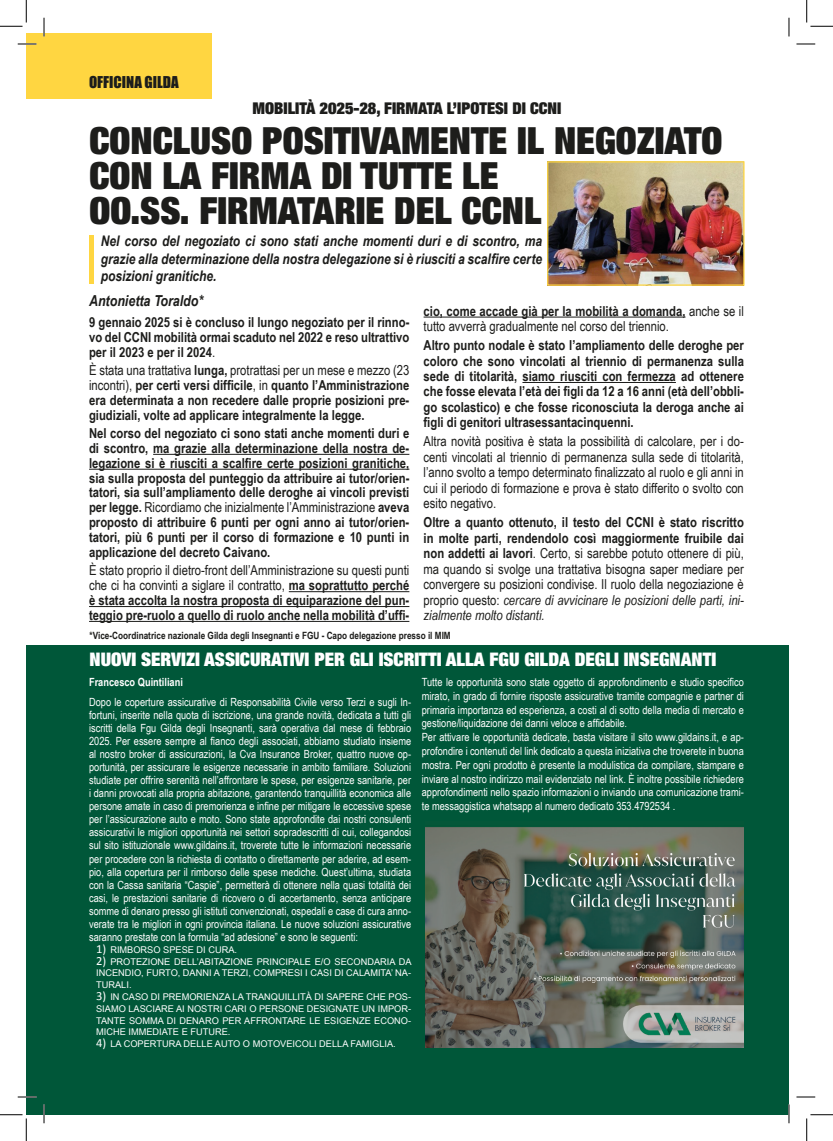
<style>
.page{position:relative;width:833px;height:1141px;background:#fff}
.page>*{position:absolute;margin:0;border:0;box-sizing:border-box;transform-origin:0 0}
.t1{font:900 condensed 37.5px/35px "Helvetica Neue LT Pro";color:#1d1d1b}
.t2{font:900 condensed 18.75px "Helvetica Neue LT Pro";color:#fff}
.t3{font:900 condensed 16.25px "Helvetica Neue LT Pro";color:#1d1d1b}
.t4{font:italic 700 15.12px "Arial Narrow";color:#1d1d1b}
.t5{font:15px "Impact";color:#1d1d1b}
.t6{font:italic 700 14.62px/17.5px "Arial Narrow";color:#1d1d1b;text-align:justify}
.t7{font:700 13.75px/14.9px "Arial Narrow";color:#1d1d1b;text-align:justify}
.t8{font:13.75px/15.5px "Arial Narrow";color:#1d1d1b;text-align:justify}
.t9{font:11.25px/13px "Arial Narrow";color:#fff;text-align:justify}
.t10{font:700 11.25px "Arial Narrow";color:#fff}
.t11{font:700 10px "Arial Narrow";color:#1d1d1b}
.t12{font:9.25px/11.8px "Arial Narrow";color:#fff;text-align:justify;scale:1.22 1}
.s1{font-weight:400}
.s2{font-weight:700}
.s3{font-style:italic}
.s4{font-family:"Calibri";font-size:12.5px}
</style>
<div class="page">
<div style="left:26px;top:645px;width:762px;height:469px;background:#005739"></div>
<hr style="left:153px;top:454px;width:256px;height:1px;background:#1d1d1b">
<hr style="left:89px;top:468px;width:320px;height:1px;background:#1d1d1b">
<hr style="left:288px;top:591px;width:121px;height:1px;background:#1d1d1b">
<hr style="left:89px;top:606px;width:320px;height:1px;background:#1d1d1b">
<hr style="left:89px;top:621px;width:320px;height:1px;background:#1d1d1b">
<hr style="left:423px;top:316px;width:262px;height:1px;background:#1d1d1b">
<hr style="left:522px;top:382px;width:153px;height:1px;background:#1d1d1b">
<div style="left:89px;top:235px;width:5px;height:48px;background:#ffd641"></div>
<img style="left:548px;top:163px;width:194px;height:121px">
<div style="left:546px;top:161px;width:198px;height:125px;border:1px solid #ffd641"></div>
<div style="left:26px;top:33px;width:186px;height:65px;background:#ffd641"></div>
<img style="left:425px;top:827px;width:318px;height:220px">
<svg style="left:18px;top:43px;width:18px;height:2px"></svg>
<svg style="left:796px;top:43px;width:18px;height:2px"></svg>
<svg style="left:18px;top:1096px;width:18px;height:1px"></svg>
<svg style="left:796px;top:1096px;width:18px;height:1px"></svg>
<svg style="left:43px;top:18px;width:2px;height:18px"></svg>
<svg style="left:43px;top:1104px;width:2px;height:19px"></svg>
<svg style="left:788px;top:18px;width:1px;height:18px"></svg>
<svg style="left:787px;top:1104px;width:2px;height:19px"></svg>
<svg style="left:0;top:0;width:27px;height:27px"></svg>
<svg style="left:0;top:1114px;width:27px;height:26px"></svg>
<svg style="left:806px;top:0;width:26px;height:27px"></svg>
<svg style="left:806px;top:1114px;width:26px;height:26px"></svg>
<h3 class="t5" style="left:89px;top:71px;width:91px">OFFICINA GILDA</h3>
<h3 class="t3" style="left:252px;top:98px;width:310px">MOBILITÀ 2025-28, FIRMATA L’IPOTESI DI CCNI</h3>
<h1 class="t1" style="left:89px;top:123px;width:634px">CONCLUSO POSITIVAMENTE IL NEGOZIATO<br>CON LA FIRMA DI TUTTE LE<br>OO.SS. FIRMATARIE DEL CCNL</h1>
<p class="t6" style="left:101px;top:231px;width:442px">Nel corso del negoziato ci sono stati anche momenti duri e di scontro, ma grazie alla determinazione della nostra delegazione si è riusciti a scalfire certe posizioni granitiche.</p>
<h3 class="t4" style="left:89px;top:289px;width:116px">Antonietta Toraldo*</h3>
<p class="t7" style="left:89px;top:314px;width:321px">9 gennaio 2025 si è concluso il lungo negoziato per il rinno&shy;vo del CCNI mobilità ormai scaduto nel 2022 e reso ultrattivo per il 2023 e per il 2024<span class="s1">.</span></p>
<p class="t7" style="left:89px;top:362px;width:321px"><span class="s1">È stata una trattativa</span> lunga, <span class="s1">protrattasi per un mese e mezzo (23 incontri),</span> per certi versi difficile<span class="s1">, in</span> quanto l’Amministrazione era determinata a non recedere dalle proprie posizioni pre&shy;giudiziali, volte ad applicare integralmente la legge.</p>
<p class="t7" style="left:89px;top:425px;width:321px">Nel corso del negoziato ci sono stati anche momenti duri e di scontro, ma grazie alla determinazione della nostra de&shy;legazione si è riusciti a scalfire certe posizioni granitiche, sia sulla proposta del punteggio da attribuire ai tutor/orien&shy;tatori, sia sull’ampliamento delle deroghe ai vincoli previsti per legge. <span class="s1">Ricordiamo che inizialmente l’Amministrazione</span> aveva proposto di attribuire 6 punti per ogni anno ai tutor/orien&shy;tatori, più 6 punti per il corso di formazione e 10 punti in applicazione del decreto Caivano.</p>
<p class="t7" style="left:89px;top:562px;width:321px"><span class="s1">È stato proprio il dietro-front dell’Amministrazione su questi punti che ci ha convinti a siglare il contratto,</span> ma soprattutto perché è stata accolta la nostra proposta di equiparazione del pun&shy;teggio pre-ruolo a quello di ruolo anche nella mobilità d’uffi-</p>
<p class="t8" style="left:423px;top:302px;width:321px"><span class="s2">cio, come accade già per la mobilità a domanda,</span> anche se il tutto avverrà gradualmente nel corso del triennio.</p>
<p class="t7" style="left:423px;top:337px;width:321px;line-height:15.5px">Altro punto nodale è stato l’ampliamento delle deroghe per coloro che sono vincolati al triennio di permanenza sulla sede di titolarità, siamo riusciti con fermezza ad ottenere che fosse elevata l’età dei figli da 12 a 16 anni (età dell’obbli&shy;go scolastico) e che fosse riconosciuta la deroga anche ai figli di genitori ultrasessantacinquenni.</p>
<p class="t8" style="left:423px;top:433px;width:321px">Altra novità positiva è stata la possibilità di calcolare, per i do&shy;centi vincolati al triennio di permanenza sulla sede di titolarità, l’anno svolto a tempo determinato finalizzato al ruolo e gli anni in cui il periodo di formazione e prova è stato differito o svolto con esito negativo.</p>
<p class="t8" style="left:423px;top:514px;width:321px"><span class="s2">Oltre a quanto ottenuto, il testo del CCNI è stato riscritto in molte parti, rendendolo così maggiormente fruibile dai non addetti ai lavori</span>. Certo, si sarebbe potuto ottenere di più, ma quando si svolge una trattativa bisogna saper mediare per convergere su posizioni condivise. Il ruolo della negoziazione è proprio questo: <span class="s3">cercare di avvicinare le posizioni delle parti, ini&shy;zialmente molto distanti.</span></p>
<p class="t11" style="left:90px;top:627px;width:362px">*Vice-Coordinatrice nazionale Gilda degli Insegnanti e FGU - Capo delegazione presso il MIM</p>
<h2 class="t2" style="left:90px;top:647px;width:627px">NUOVI SERVIZI ASSICURATIVI PER GLI ISCRITTI ALLA FGU GILDA DEGLI INSEGNANTI</h2>
<p class="t10" style="left:89px;top:673px;width:95px">Francesco Quintiliani</p>
<p class="t9" style="left:89px;top:695px;width:323px">Dopo le coperture assicurative di Responsabilità Civile verso Terzi e sugli In&shy;fortuni, inserite nella quota di iscrizione, una grande novità, dedicata a tutti gli iscritti della Fgu Gilda degli Insegnanti, sarà operativa dal mese di febbraio 2025. Per essere sempre al fianco degli associati, abbiamo studiato insieme al nostro broker di assicurazioni, la Cva Insurance Broker, quattro nuove op&shy;portunità, per assicurare le esigenze necessarie in ambito familiare. Soluzioni studiate per offrire serenità nell’affrontare le spese, per esigenze sanitarie, per i danni provocati alla propria abitazione, garantendo tranquillità economica alle persone amate in caso di premorienza e infine per mitigare le eccessive spese per l’assicurazione auto e moto. Sono state approfondite dai nostri consulenti assicurativi le migliori opportunità nei settori sopradescritti di cui, collegandosi sul sito istituzionale www.gildains.it, troverete tutte le informazioni necessarie per procedere con la richiesta di contatto o direttamente per aderire, ad esem&shy;pio, alla copertura per il rimborso delle spese mediche. Quest’ultima, studiata con la Cassa sanitaria “Caspie”, permetterà di ottenere nella quasi totalità dei casi, le prestazioni sanitarie di ricovero o di accertamento, senza anticipare somme di denaro presso gli istituti convenzionati, ospedali e case di cura anno&shy;verate tra le migliori in ogni provincia italiana. Le nuove soluzioni assicurative saranno prestate con la formula “ad adesione” e sono le seguenti:</p>
<p class="t12" style="left:96px;top:943px;width:117px"><span class="s4">1)</span> RIMBORSO SPESE DI CURA.</p>
<p class="t12" style="left:96px;top:954px;width:260px"><span class="s4">2)</span> PROTEZIONE DELL’ABITAZIONE PRINCIPALE E/O SECONDARIA DA INCENDIO, FURTO, DANNI A TERZI, COMPRESI I CASI DI CALAMITA’ NA-TURALI.</p>
<p class="t12" style="left:96px;top:990px;width:259px"><span class="s4">3)</span> IN CASO DI PREMORIENZA LA TRANQUILLITÀ DI SAPERE CHE POS-SIAMO LASCIARE AI NOSTRI CARI O PERSONE DESIGNATE UN IMPOR-TANTE SOMMA DI DENARO PER AFFRONTARE LE ESIGENZE ECONO-MICHE IMMEDIATE E FUTURE.</p>
<p class="t12" style="left:96px;top:1037px;width:247px"><span class="s4">4)</span> LA COPERTURA DELLE AUTO O MOTOVEICOLI DELLA FAMIGLIA.</p>
<p class="t9" style="left:421px;top:674px;width:323px;line-height:13.8px;text-align:left">Tutte le opportunità sono state oggetto di approfondimento e studio specifico mirato, in grado di fornire risposte assicurative tramite compagnie e partner di primaria importanza ed esperienza, a costi al di sotto della media di mercato e gestione/liquidazione dei danni veloce e affidabile.<br>Per attivare le opportunità dedicate, basta visitare il sito www.gildains.it, e ap&shy;profondire i contenuti del link dedicato a questa iniziativa che troverete in buona mostra. Per ogni prodotto è presente la modulistica da compilare, stampare e inviare al nostro indirizzo mail evidenziato nel link. È inoltre possibile richiedere approfondimenti nello spazio informazioni o inviando una comunicazione trami&shy;te messaggistica whatsapp al numero dedicato 353.4792534 .</p>
</div>
